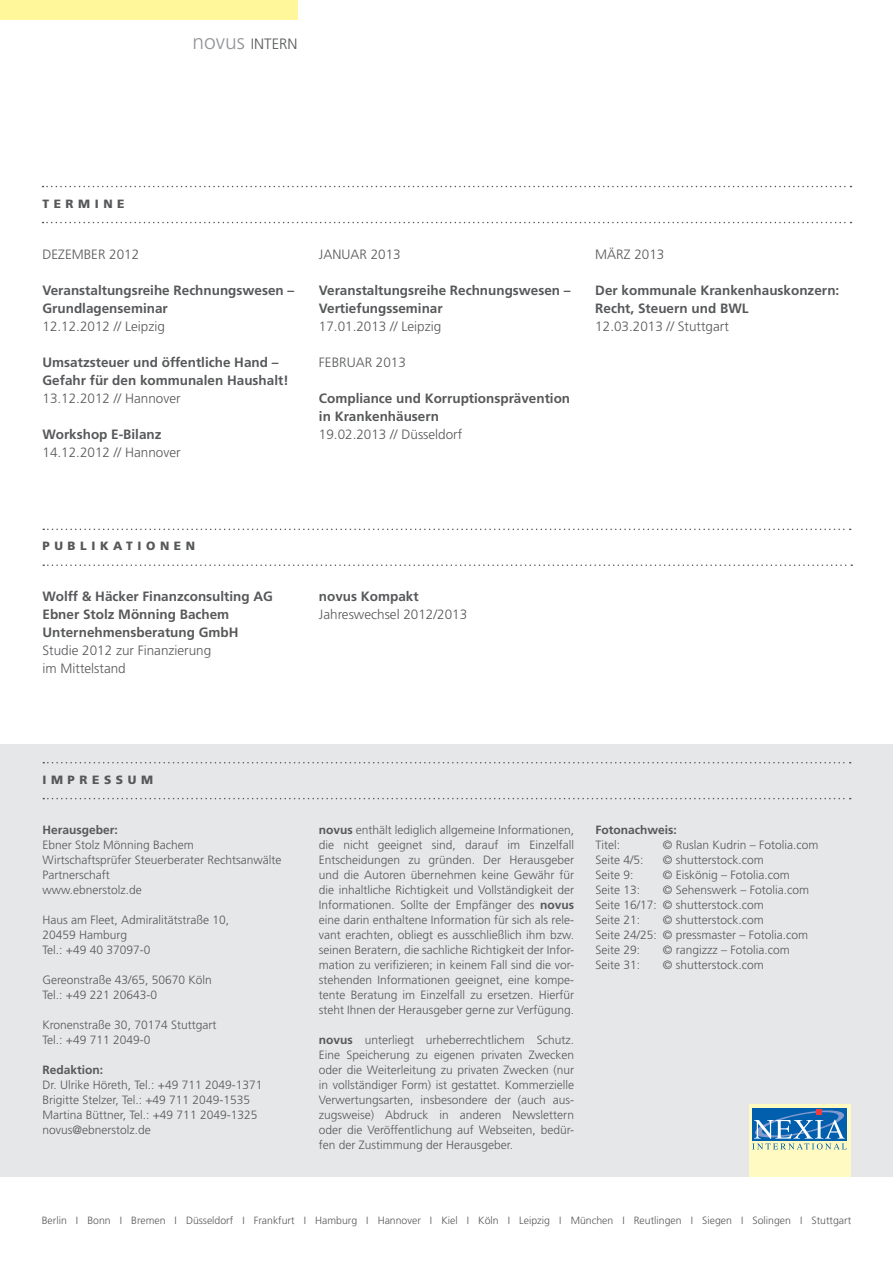
<style>
.page{position:relative;width:893px;height:1263px;background:#fff}
.page>*{position:absolute;margin:0;border:0;box-sizing:border-box;transform-origin:0 0}
.t1{font:300 15px "Frutiger LT Std";color:#57585a}
.t2{font:700 13.5px/18px "Frutiger LT Std";color:#57585a}
.t3{font:300 13.5px/18px "Frutiger LT Std";color:#57585a}
.t4{font:300 12px/15px "Frutiger LT Std";color:#57585a}
.t5{font:700 12px "Frutiger LT Std";color:#57585a}
.t6{font:900 12px "Frutiger LT Std";letter-spacing:.38em;color:#57585a}
.t7{font:300 10.5px "Frutiger LT Std";color:#57585a}
.s1{font-size:21px;color:#939598}
.s2{font-weight:700}
</style>
<div class="page">
<div style="left:0;top:745px;width:893px;height:432px;background:#e6e7e9"></div>
<div style="left:0;top:0;width:298px;height:19px;background:#fff79a"></div>
<svg style="left:43px;top:186px;width:808px;height:1px"></svg>
<svg style="left:43px;top:529px;width:808px;height:1px"></svg>
<svg style="left:43px;top:762px;width:808px;height:1px"></svg>
<svg style="left:43px;top:222px;width:808px;height:1px"></svg>
<svg style="left:43px;top:564px;width:809px;height:2px"></svg>
<svg style="left:43px;top:798px;width:808px;height:1px"></svg>
<div style="left:749px;top:1104px;width:101px;height:73px;background:#fffac1"></div>
<div style="left:752px;top:1108px;width:95px;height:32px;background:#015fae"></div>
<svg style="left:752px;top:1109px;width:95px;height:40px"></svg>
<p class="t1" style="left:193px;top:36px;width:107px"><span class="s1">novus</span> INTERN</p>
<p class="t6" style="left:43px;top:197px;width:84px">TERMINE</p>
<p class="t3" style="left:43px;top:245px;width:9px">dezember</p>
<p class="t3" style="left:109px;top:245px;width:32px">2012</p>
<p class="t2" style="left:43px;top:281px;width:253px">Veranstaltungsreihe Rechnungswesen –<br>Grundlagenseminar</p>
<p class="t3" style="left:43px;top:317px;width:124px">12.12.2012 // Leipzig</p>
<p class="t2" style="left:43px;top:353px;width:248px">Umsatzsteuer und öffentliche Hand –<br>Gefahr für den kommunalen Haushalt!</p>
<p class="t3" style="left:43px;top:389px;width:140px">13.12.2012 // Hannover</p>
<p class="t2" style="left:43px;top:425px;width:121px">Workshop E-Bilanz</p>
<p class="t3" style="left:43px;top:443px;width:140px">14.12.2012 // Hannover</p>
<p class="t3" style="left:319px;top:245px;width:83px">JANUAR 2013</p>
<p class="t2" style="left:319px;top:281px;width:253px">Veranstaltungsreihe Rechnungswesen –<br>Vertiefungsseminar</p>
<p class="t3" style="left:319px;top:317px;width:124px">17.01.2013 // Leipzig</p>
<p class="t3" style="left:319px;top:353px;width:89px">FEBRUAR 2013</p>
<p class="t2" style="left:319px;top:389px;width:253px">Compliance und Korruptionsprävention in Krankenhäusern</p>
<p class="t3" style="left:319px;top:425px;width:145px">19.02.2013 // Düsseldorf</p>
<p class="t3" style="left:595px;top:245px;width:71px">MÄRZ 2013</p>
<p class="t2" style="left:595px;top:281px;width:246px">Der kommunale Krankenhauskonzern:<br>Recht, Steuern und BWL</p>
<p class="t3" style="left:595px;top:317px;width:135px">12.03.2013 // Stuttgart</p>
<p class="t6" style="left:43px;top:539px;width:81px">PUBLI KATI</p>
<p class="t6" style="left:146px;top:539px;width:27px">O NEN</p>
<p class="t2" style="left:43px;top:587px;width:232px">Wolff &amp; Häcker Finanzconsulting AG<br>Ebner Stolz Mönning Bachem<br>Unternehmensberatung GmbH</p>
<p class="t3" style="left:43px;top:641px;width:170px">Studie 2012 zur Finanzierung im Mittelstand</p>
<p class="t2" style="left:319px;top:587px;width:101px">novus Kompakt</p>
<p class="t3" style="left:319px;top:605px;width:150px">Jahreswechsel 2012/2013</p>
<p class="t6" style="left:43px;top:772px;width:11px">IM</p>
<p class="t6" style="left:68px;top:772px;width:23px">P RE</p>
<p class="t6" style="left:104px;top:772px;width:49px">SSUM</p>
<p class="t5" style="left:43px;top:823px;width:77px">Herausgeber:</p>
<p class="t4" style="left:43px;top:838px;width:240px">Ebner Stolz Mönning Bachem<br>Wirtschaftsprüfer Steuerberater Rechtsanwälte<br>Partnerschaft<br>www.ebnerstolz.de</p>
<p class="t4" style="left:43px;top:913px;width:188px">Haus am Fleet, Admiralitätstraße 10,<br>20459 Hamburg<br>Tel.: +49 40 37097-0</p>
<p class="t4" style="left:43px;top:973px;width:171px">Gereonstraße 43/65, 50670 Köln<br>Tel.: +49 221 20643-0</p>
<p class="t4" style="left:43px;top:1018px;width:175px">Kronenstraße 30, 70174 Stuttgart<br>Tel.: +49 711 2049-0</p>
<p class="t5" style="left:43px;top:1063px;width:62px">Redaktion:</p>
<p class="t4" style="left:43px;top:1078px;width:221px">Dr. Ulrike Höreth, Tel.: +49 711 2049-1371<br>Brigitte Stelzer, Tel.: +49 711 2049-1535<br>Martina Büttner, Tel.: +49 711 2049-1325 novus@ebnerstolz.de</p>
<p class="t4" style="left:319px;top:823px;width:257px;text-align:justify"><span class="s2">novus</span> enthält lediglich allgemeine Informationen, die nicht geeignet sind, darauf im Einzelfall Entscheidungen zu gründen. Der Herausgeber und die Autoren übernehmen keine Gewähr für die inhaltliche Richtigkeit und Vollständigkeit der Informationen. Sollte der Empfänger des <span class="s2">novus </span>eine darin enthaltene Information für sich als rele&shy;vant erachten, obliegt es ausschließlich ihm bzw. seinen Beratern, die sachliche Richtigkeit der Infor&shy;mation zu verifizieren; in keinem Fall sind die vor&shy;stehenden Informationen geeignet, eine kompe&shy;tente Beratung im Einzelfall zu ersetzen. Hierfür steht Ihnen der Herausgeber gerne zur Verfügung.</p>
<p class="t4" style="left:319px;top:1033px;width:257px;text-align:justify"><span class="s2">novus</span> unterliegt urheberrechtlichem Schutz.<br>Eine Speicherung zu eigenen privaten Zwecken oder die Weiterleitung zu privaten Zwecken (nur in vollständiger Form) ist gestattet. Kommerzielle Verwertungsarten, insbesondere der (auch aus&shy;zugsweise) Abdruck in anderen Newslettern oder die Veröffentlichung auf Webseiten, bedür&shy;fen der Zustimmung der Herausgeber.</p>
<p class="t5" style="left:595px;top:823px;width:83px">Fotonachweis:</p>
<p class="t4" style="left:595px;top:838px;width:26px">Titel:</p>
<p class="t4" style="left:663px;top:838px;width:157px">© Ruslan Kudrin – Fotolia.com</p>
<p class="t4" style="left:595px;top:853px;width:50px">Seite 4/5:</p>
<p class="t4" style="left:663px;top:853px;width:102px">© shutterstock.com</p>
<p class="t4" style="left:595px;top:868px;width:40px">Seite 9:</p>
<p class="t4" style="left:663px;top:868px;width:128px">© Eiskönig – Fotolia.com</p>
<p class="t4" style="left:595px;top:883px;width:46px">Seite 13:</p>
<p class="t4" style="left:595px;top:883px;width:215px;text-indent:68px">© Sehenswerk – Fotolia.com<br>Seite 16/17: © shutterstock.com<br>Seite 21:</p>
<p class="t4" style="left:595px;top:913px;width:214px;text-indent:68px">© shutterstock.com<br>Seite 24/25: © pressmaster – Fotolia.com<br>Seite 29:</p>
<p class="t4" style="left:663px;top:943px;width:128px">© rangizzz – Fotolia.com</p>
<p class="t4" style="left:595px;top:958px;width:46px">Seite 31:</p>
<p class="t4" style="left:663px;top:958px;width:102px">© shutterstock.com</p>
<p class="t7" style="left:42px;top:1214px;width:811px">Berlin I Bonn I Bremen I Düsseldorf I Frankfurt I Hamburg I Hannover I Kiel I Köln I Leipzig I München I Reutlingen I Siegen I Solingen I Stuttgart</p>
</div>
